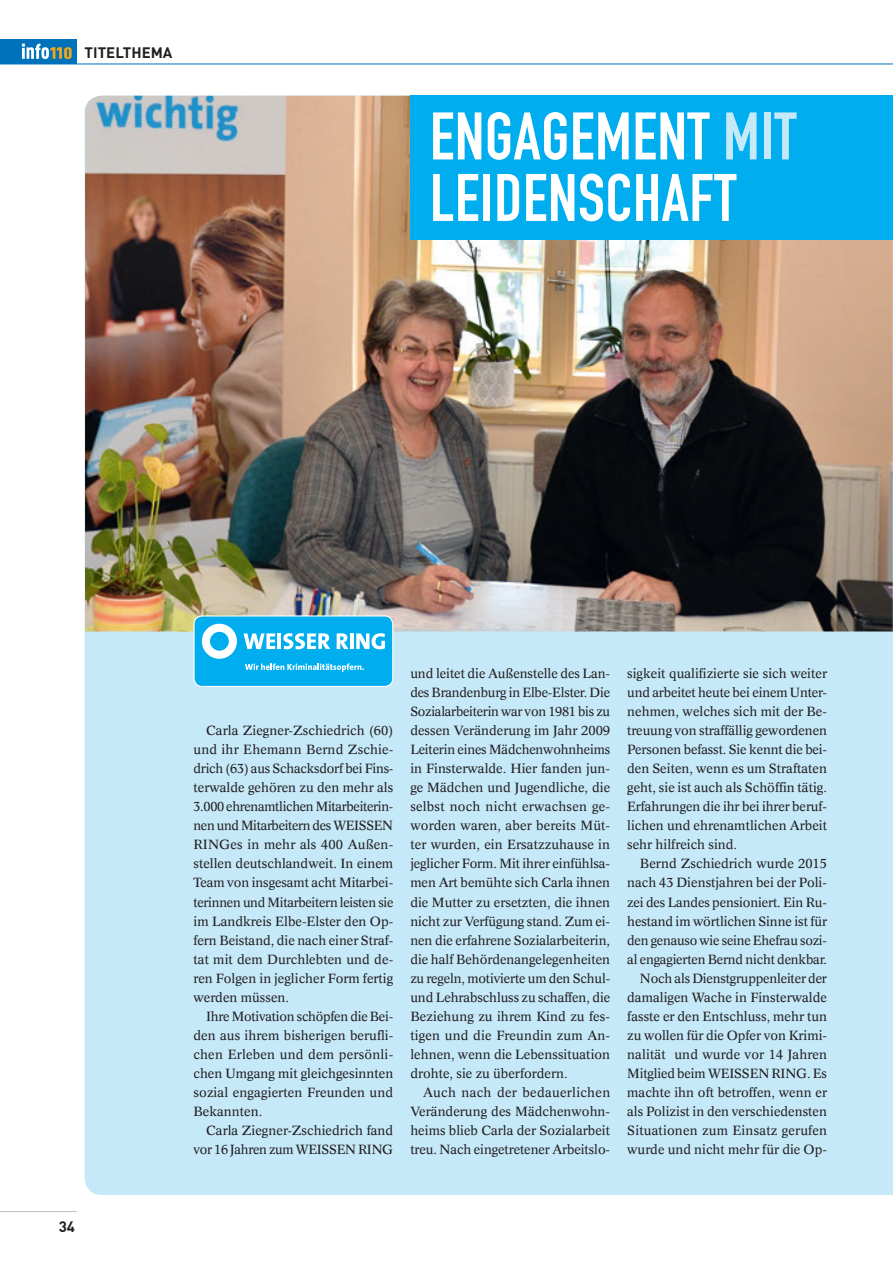
<style>
.page{position:relative;width:893px;height:1263px;background:#fff}
.page>*{position:absolute;margin:0;border:0;box-sizing:border-box;transform-origin:0 0}
.DIN_cond_bold_36{font:700 66px "DIN Condensed";letter-spacing:.01em;color:#fff}
._43_Pagina_linksbünd{font:700 15px "DIN";color:#231f20}
._8_7_Concorde_reg_bl{font:13.05px/19px "Concorde";color:#231f20;text-align:justify}
.s1{color:#c6e9f9}
</style>
<div class="page">
<div style="left:0;top:40px;width:77px;height:24px;background:#0072bc"></div>
<svg style="left:22px;top:44px;width:50px;height:15px"></svg>
<hr style="left:0;top:64px;width:893px;height:1px;background:#0072bc">
<hr style="left:0;top:1211px;width:77px;height:1px;background:#bcbdc0">
<div style="left:85px;top:631px;width:808px;height:564px;background:#c6e9f9"></div>
<img style="left:85px;top:96px;width:808px;height:535px">
<svg style="left:194px;top:616px;width:199px;height:70px;background:#2cbcf1"></svg>
<div style="left:193px;top:615px;width:200px;height:72px;border:1px solid #fff;border-radius:8px"></div>
<div style="left:410px;top:96px;width:483px;height:144px;background:#00aeef"></div>
<hr style="left:891px;top:54px;width:2px;height:410px;background:#231f20;opacity:.25">
<p class="_43_Pagina_linksbünd" style="left:85px;top:43px;width:89px">TITELTHEMA</p>
<p class="DIN_cond_bold_36" style="left:430px;top:92px;width:368px">ENGAGEMENT <span class="s1">MIT</span></p>
<p class="DIN_cond_bold_36" style="left:430px;top:153px;width:308px">LEIDENSCHAFT</p>
<p class="_43_Pagina_linksbünd" style="left:59px;top:1217px;width:18px">34</p>
<p class="_8_7_Concorde_reg_bl" style="left:193px;top:721px;width:201px;text-indent:13px">Carla Ziegner-Zschiedrich (60) und ihr Ehemann Bernd Zschie&shy;drich (63) aus Schacksdorf bei Fins&shy;terwalde gehören zu den mehr als 3.000 ehrenamtlichen Mitarbeiterin&shy;nen und Mitarbeitern des WEISSEN RINGes in mehr als 400 Außen&shy;stellen deutschlandweit. In einem Team von insgesamt acht Mitarbei&shy;terinnen und Mitarbeitern leisten sie im Landkreis Elbe-Elster den Op&shy;fern Beistand, die nach einer Straf&shy;tat mit dem Durchlebten und de&shy;ren Folgen in jeglicher Form fertig werden müssen.</p>
<p class="_8_7_Concorde_reg_bl" style="left:193px;top:1006px;width:201px;text-indent:13px">Ihre Motivation schöpfen die Bei&shy;den aus ihrem bisherigen berufli&shy;chen Erleben und dem persönli&shy;chen Umgang mit gleichgesinnten sozial engagierten Freunden und Bekannten.</p>
<p class="_8_7_Concorde_reg_bl" style="left:193px;top:1121px;width:201px;text-align:right">Carla Ziegner-Zschiedrich fand vor 16 Jahren zum WEISSEN RING</p>
<p class="_8_7_Concorde_reg_bl" style="left:410px;top:663px;width:201px">und leitet die Außenstelle des Lan&shy;des Brandenburg in Elbe-Elster. Die Sozialarbeiterin war von 1981 bis zu dessen Veränderung im Jahr 2009<br>Leiterin eines Mädchenwohnheims in Finsterwalde. Hier fanden jun&shy;ge Mädchen und Jugendliche, die selbst noch nicht erwachsen ge&shy;worden waren, aber bereits Müt&shy;ter wurden, ein Ersatzzuhause in jeglicher Form. Mit ihrer einfühlsa&shy;men Art bemühte sich Carla ihnen die Mutter zu ersetzten, die ihnen nicht zur Verfügung stand. Zum ei&shy;nen die erfahrene Sozialarbeiterin, die half Behördenangelegenheiten zu regeln, motivierte um den Schul&shy;und Lehrabschluss zu schaffen, die Beziehung zu ihrem Kind zu fes&shy;tigen und die Freundin zum An&shy;lehnen, wenn die Lebenssituation drohte, sie zu überfordern.</p>
<p class="_8_7_Concorde_reg_bl" style="left:410px;top:1083px;width:201px;text-indent:13px">Auch nach der bedauerlichen Veränderung des Mädchenwohn&shy;heims blieb Carla der Sozialarbeit treu. Nach eingetretener Arbeitslo-</p>
<p class="_8_7_Concorde_reg_bl" style="left:627px;top:663px;width:201px">sigkeit qualifizierte sie sich weiter und arbeitet heute bei einem Unter&shy;nehmen, welches sich mit der Be&shy;treuung von straffällig gewordenen Personen befasst. Sie kennt die bei&shy;den Seiten, wenn es um Straftaten geht, sie ist auch als Schöffin tätig.<br>Erfahrungen die ihr bei ihrer beruf&shy;lichen und ehrenamtlichen Arbeit sehr hilfreich sind.</p>
<p class="_8_7_Concorde_reg_bl" style="left:627px;top:854px;width:201px;text-indent:13px">Bernd Zschiedrich wurde 2015 nach 43 Dienstjahren bei der Poli&shy;zei des Landes pensioniert. Ein Ru&shy;hestand im wörtlichen Sinne ist für den genauso wie seine Ehefrau sozi&shy;al engagierten Bernd nicht denkbar.</p>
<p class="_8_7_Concorde_reg_bl" style="left:627px;top:968px;width:201px;text-indent:13px">Noch als Dienstgruppenleiter der damaligen Wache in Finsterwalde fasste er den Entschluss, mehr tun zu wollen für die Opfer von Krimi&shy;nalität und wurde vor 14 Jahren Mitglied beim WEISSEN RING. Es machte ihn oft betroffen, wenn er als Polizist in den verschiedensten Situationen zum Einsatz gerufen wurde und nicht mehr für die Op-</p>
</div>
